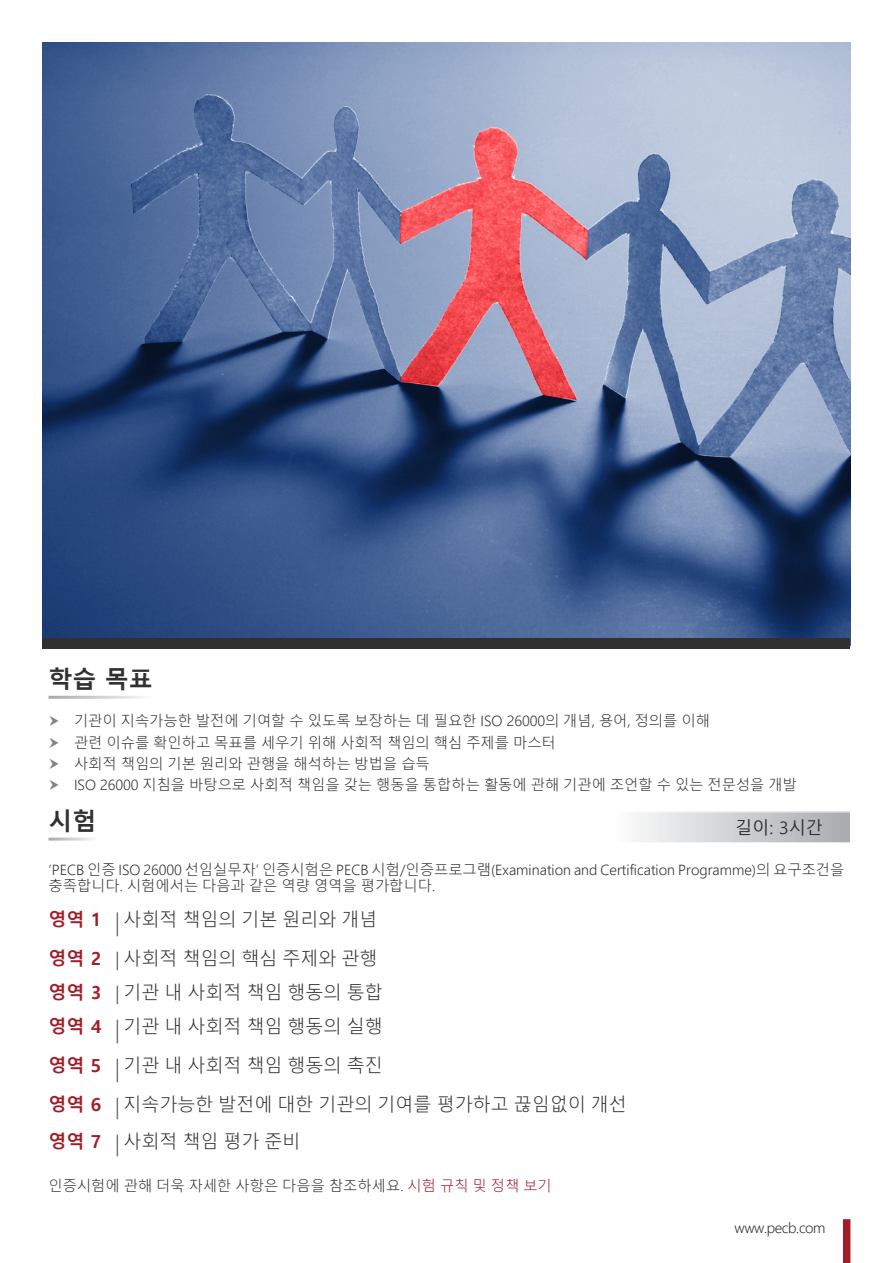
<style>
.page{position:relative;width:893px;height:1263px;background:#fff}
.page>*{position:absolute;margin:0;border:0;box-sizing:border-box;transform-origin:0 0}
.t1{font:700 24px "Malgun Gothic";color:#312f30}
.t2{font:300 18px "Malgun Gothic";color:#312f30}
.t3{font:700 18px "Malgun Gothic";color:#a11e29}
.t4{font:17.25px "Malgun Gothic";color:#312f30}
.Bullet_Points{font:300 14.25px/16.5px "Malgun Gothic";color:#312f30}
.Bullet_Points-2{font:300 14.25px "Malgun Gothic";letter-spacing:-.025em;color:#312f30}
.s1{color:#a11e29}
</style>
<div class="page">
<img style="left:43px;top:43px;width:807px;height:595px">
<div style="left:843px;top:1219px;width:7px;height:44px;background:#a11e29"></div>
<div style="left:43px;top:638px;width:807px;height:11px;background:#312f30"></div>
<svg style="left:639px;top:812px;width:211px;height:30px;background:#cecfd1"></svg>
<svg style="left:117px;top:912px;width:1px;height:24px"></svg>
<svg style="left:117px;top:951px;width:1px;height:19px"></svg>
<svg style="left:117px;top:985px;width:1px;height:19px"></svg>
<svg style="left:117px;top:1019px;width:1px;height:24px"></svg>
<svg style="left:117px;top:1058px;width:1px;height:24px"></svg>
<svg style="left:117px;top:1097px;width:1px;height:22px"></svg>
<svg style="left:117px;top:1134px;width:1px;height:22px"></svg>
<p class="t1" style="left:49px;top:665px;width:106px">학습 목표</p>
<p class="Bullet_Points" style="left:74px;top:713px;width:637px">기관이 지속가능한 발전에 기여할 수 있도록 보장하는 데 필요한 ISO 26000의 개념, 용어, 정의를 이해</p>
<p class="Bullet_Points" style="left:74px;top:734px;width:483px">관련 이슈를 확인하고 목표를 세우기 위해 사회적 책임의 핵심 주제를 마스터</p>
<p class="Bullet_Points" style="left:74px;top:756px;width:357px">사회적 책임의 기본 원리와 관행을 해석하는 방법을 습득</p>
<p class="Bullet_Points" style="left:74px;top:777px;width:724px">ISO 26000 지침을 바탕으로 사회적 책임을 갖는 행동을 통합하는 활동에 관해 기관에 조언할 수 있는 전문성을 개발</p>
<p class="t1" style="left:49px;top:807px;width:50px">시험</p>
<p class="t4" style="left:735px;top:818px;width:90px">길이: 3시간</p>
<p class="Bullet_Points" style="left:49px;top:862px;width:797px">‘PECB 인증 ISO 26000 선임실무자’ 인증시험은 PECB 시험/인증프로그램(Examination and Certification Programme)의 요구조건을 충족합니다. 시험에서는 다음과 같은 역량 영역을 평가합니다.</p>
<p class="t3" style="left:49px;top:909px;width:54px">영역 1</p>
<p class="t2" style="left:123px;top:909px;width:256px">사회적 책임의 기본 원리와 개념</p>
<p class="t3" style="left:49px;top:948px;width:54px">영역 2</p>
<p class="t2" style="left:123px;top:948px;width:256px">사회적 책임의 핵심 주제와 관행</p>
<p class="t3" style="left:49px;top:982px;width:54px">영역 3</p>
<p class="t2" style="left:123px;top:982px;width:261px">기관 내 사회적 책임 행동의 통합</p>
<p class="t3" style="left:49px;top:1016px;width:54px">영역 4</p>
<p class="t2" style="left:123px;top:1016px;width:261px">기관 내 사회적 책임 행동의 실행</p>
<p class="t3" style="left:49px;top:1055px;width:54px">영역 5</p>
<p class="t2" style="left:123px;top:1055px;width:261px">기관 내 사회적 책임 행동의 촉진</p>
<p class="t3" style="left:49px;top:1094px;width:54px">영역 6</p>
<p class="t2" style="left:123px;top:1094px;width:505px">지속가능한 발전에 대한 기관의 기여를 평가하고 끊임없이 개선</p>
<p class="t3" style="left:49px;top:1131px;width:54px">영역 7</p>
<p class="t2" style="left:123px;top:1131px;width:179px">사회적 책임 평가 준비</p>
<p class="Bullet_Points" style="left:49px;top:1177px;width:505px">인증시험에 관해 더욱 자세한 사항은 다음을 참조하세요. <span class="s1">시험 규칙 및 정책 보기</span></p>
<p class="Bullet_Points-2" style="left:735px;top:1219px;width:92px">www.pecb.com</p>
</div>
